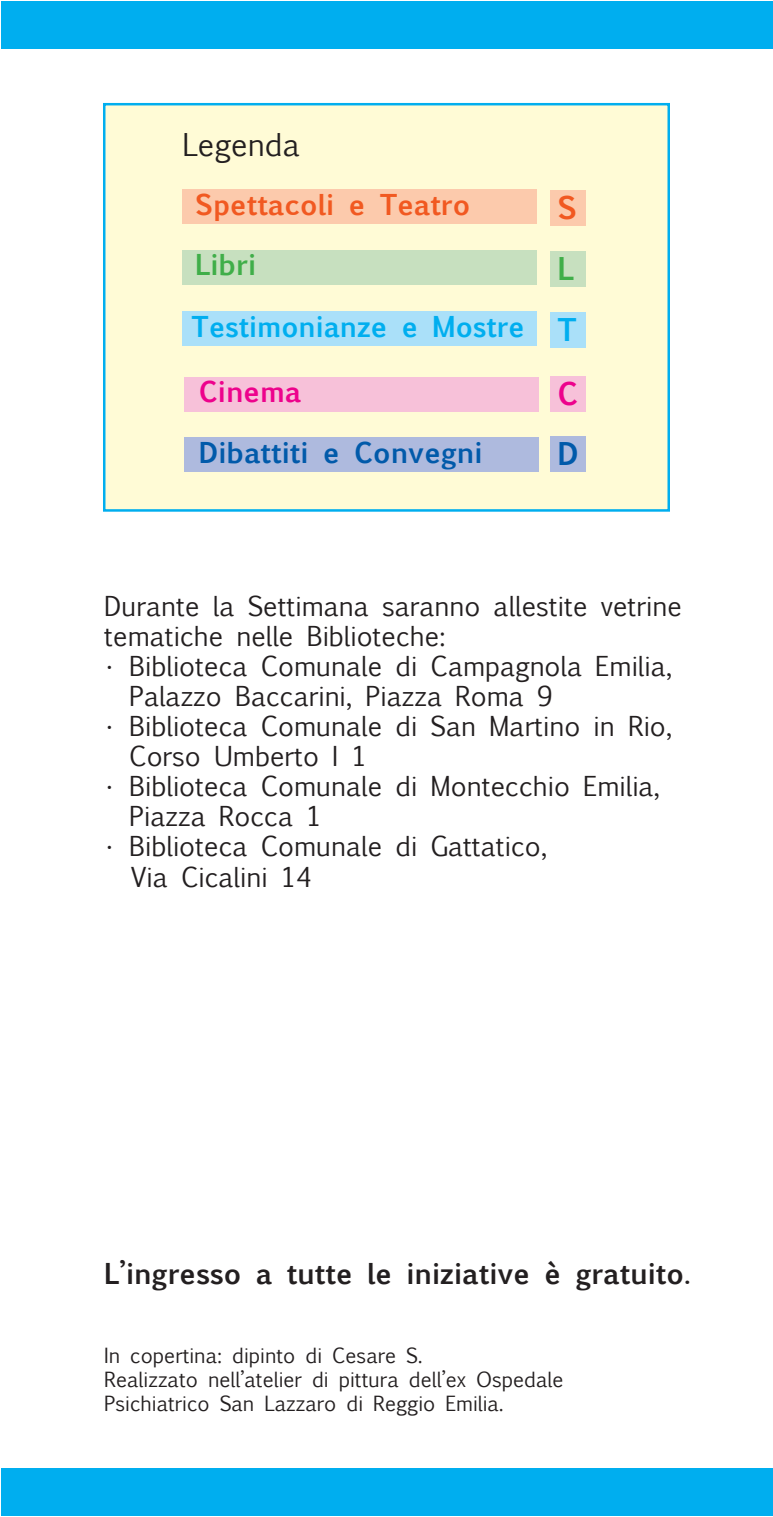
<style>
.page{position:relative;width:773px;height:1517px;background:#fff}
.page>*{position:absolute;margin:0;border:0;box-sizing:border-box;transform-origin:0 0}
.t1{font:30px "Euphemia UCAS";color:#231f20}
.t2{font:700 30px "Euphemia UCAS";color:#f15921}
.t3{font:700 30px "Euphemia UCAS";color:#ed028c}
.t4{font:700 30px "Euphemia UCAS";color:#40ae49}
.t5{font:700 30px "Euphemia UCAS";color:#015aaa}
.t6{font:700 27.5px "Euphemia UCAS";color:#231f20}
.t7{font:700 27.5px "Euphemia UCAS";color:#00aeef}
.t8{font:700 27.5px "Euphemia UCAS";color:#015aaa}
.t9{font:700 27.5px "Euphemia UCAS";color:#f15921}
.t10{font:700 27.5px "Euphemia UCAS";color:#ed028c}
.t11{font:700 27.5px "Euphemia UCAS";color:#40ae49}
.t12{font:26.25px/30px "Euphemia UCAS";color:#231f20}
.t13{font:20px/24px "Euphemia UCAS";color:#231f20}
.s1{font-size:30px}
</style>
<div class="page">
<div style="left:103px;top:103px;width:567px;height:409px;background:#fffbd6;border:2px solid #00aeef"></div>
<div style="left:550px;top:190px;width:35px;height:36px;background:#fccaac"></div>
<div style="left:182px;top:190px;width:355px;height:34px;background:#fccaac"></div>
<div style="left:550px;top:376px;width:35px;height:35px;background:#f7c1d9"></div>
<div style="left:184px;top:377px;width:354px;height:34px;background:#f7c1d9"></div>
<div style="left:550px;top:251px;width:35px;height:35px;background:#c7e0bf"></div>
<div style="left:182px;top:250px;width:355px;height:35px;background:#c7e0bf"></div>
<div style="left:550px;top:436px;width:35px;height:36px;background:#aebade"></div>
<div style="left:184px;top:437px;width:354px;height:35px;background:#aebade"></div>
<div style="left:550px;top:312px;width:35px;height:36px;background:#aae0f9"></div>
<div style="left:182px;top:312px;width:355px;height:34px;background:#aae0f9"></div>
<div style="left:1px;top:1px;width:771px;height:47px;background:#00aeef"></div>
<div style="left:1px;top:1468px;width:771px;height:47px;background:#00aeef"></div>
<p class="t1" style="left:182px;top:123px;width:119px">Legenda</p>
<p class="t9" style="left:195px;top:184px;width:276px">Spettacoli e Teatro</p>
<p class="t2" style="left:557px;top:185px;width:21px">S</p>
<p class="t11" style="left:195px;top:244px;width:62px">Libri</p>
<p class="t4" style="left:557px;top:246px;width:18px">L</p>
<p class="t7" style="left:192px;top:306px;width:386px">Testimonianze e Mostre <span class="s1">T</span></p>
<p class="t10" style="left:199px;top:371px;width:104px">Cinema</p>
<p class="t3" style="left:557px;top:371px;width:22px">C</p>
<p class="t8" style="left:199px;top:431px;width:285px">Dibattiti e Convegni</p>
<p class="t5" style="left:557px;top:431px;width:23px">D</p>
<p class="t12" style="left:104px;top:591px;width:579px">Durante la Settimana saranno allestite vetrine tematiche nelle Biblioteche:</p>
<p class="t12" style="left:129px;top:651px;width:544px;text-indent:-25px">• Biblioteca Comunale di Campagnola Emilia,<br>Palazzo Baccarini, Piazza Roma 9</p>
<p class="t12" style="left:129px;top:711px;width:544px;text-indent:-25px">• Biblioteca Comunale di San Martino in Rio,<br>Corso Umberto I 1</p>
<p class="t12" style="left:129px;top:771px;width:532px;text-indent:-25px">• Biblioteca Comunale di Montecchio Emilia,<br>Piazza Rocca 1</p>
<p class="t12" style="left:131px;top:831px;width:418px;text-indent:-26px">• Biblioteca Comunale di Gattatico,<br>Via Cicalini 14</p>
<p class="t6" style="left:104px;top:1252px;width:587px">L’ingresso a tutte le iniziative è gratuito.</p>
<p class="t13" style="left:104px;top:1343px;width:461px">In copertina: dipinto di Cesare S.<br>Realizzato nell’atelier di pittura dell’ex Ospedale<br>Psichiatrico San Lazzaro di Reggio Emilia.</p>
</div>
